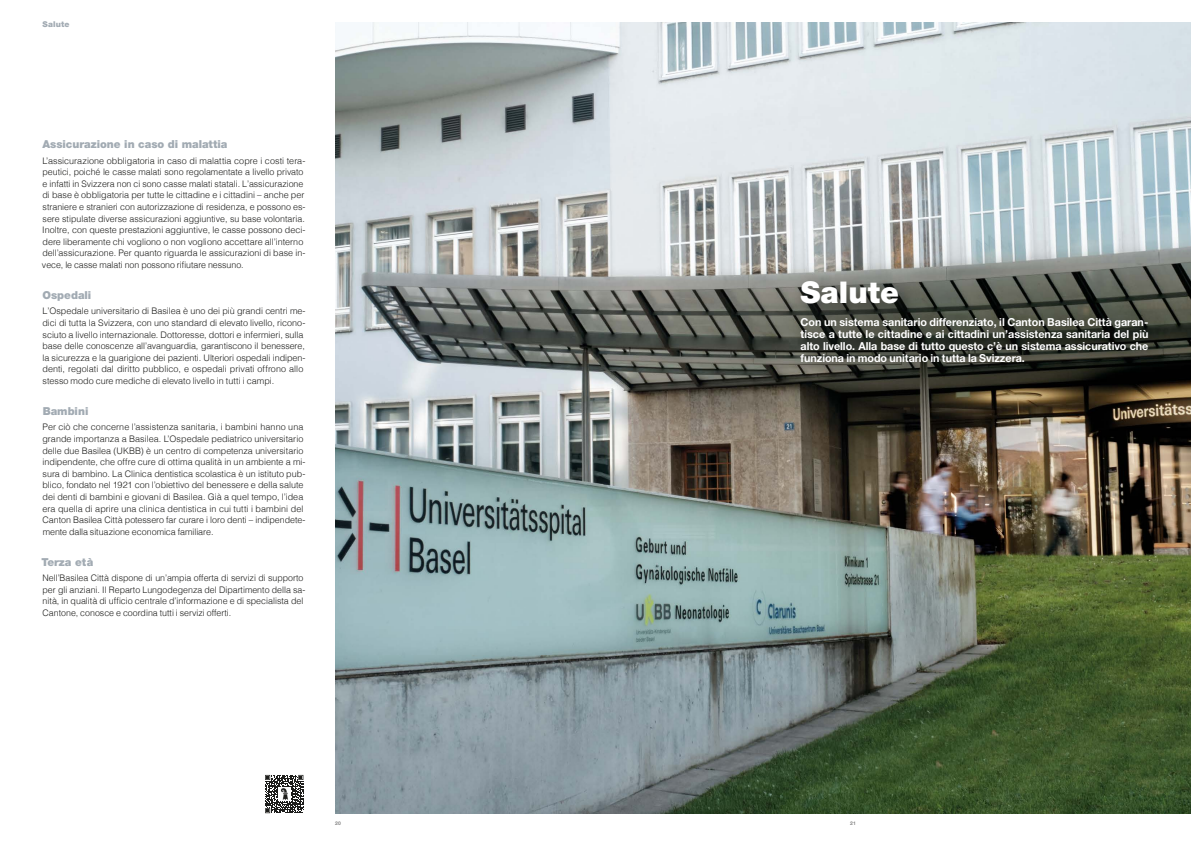
<style>
.page{position:relative;width:1191px;height:842px;background:#fff}
.page>*{position:absolute;margin:0;border:0;box-sizing:border-box;transform-origin:0 0}
.t1{font:900 30px "Helvetica Neue LT Pro";color:#fff}
.t2{font:700 11px/12px "Helvetica Neue LT Pro";letter-spacing:-.005em;color:#fff;text-align:justify}
.t3{font:900 11px "Helvetica Neue LT Pro";color:#a2abb3}
.t4{font:300 9px/11.6px "Helvetica";color:#1d1d1b}
.t5{font:900 8px "Helvetica Neue LT Pro";letter-spacing:.02em;color:#a2abb3}
.t6{font:700 5px "Helvetica Neue LT Pro";color:#878787}
</style>
<div class="page">
<img style="left:335px;top:23px;width:856px;height:791px">
<div style="left:789px;top:270px;width:384px;height:118px;background:#1d1d1b;opacity:.75"></div>
<svg style="left:265px;top:774px;width:38px;height:40px"></svg>
<svg style="left:265px;top:775px;width:39px;height:38px"></svg>
<p class="t5" style="left:43px;top:19px;width:29px">Salute</p>
<p class="t3" style="left:42px;top:138px;width:186px">Assicurazione in caso di malattia</p>
<p class="t4" style="left:42px;top:154px;width:265px">L’assicurazione obbligatoria in caso di malattia copre i costi tera&shy;peutici, poiché le casse malati sono regolamentate a livello privato e infatti in Svizzera non ci sono casse malati statali. L’assicurazione di base è obbligatoria per tutte le cittadine e i cittadini – anche per straniere e stranieri con autorizzazione di residenza, e possono es&shy;sere stipulate diverse assicurazioni aggiuntive, su base volontaria.<br>Inoltre, con queste prestazioni aggiuntive, le casse possono deci&shy;dere liberamente chi vogliono o non vogliono accettare all’interno dell’assicurazione. Per quanto riguarda le assicurazioni di base in&shy;vece, le casse malati non possono rifiutare nessuno.</p>
<p class="t3" style="left:43px;top:288px;width:50px">Ospedali</p>
<p class="t4" style="left:42px;top:305px;width:264px">L’Ospedale universitario di Basilea è uno dei più grandi centri me&shy;dici di tutta la Svizzera, con uno standard di elevato livello, ricono&shy;sciuto a livello internazionale. Dottoresse, dottori e infermieri, sulla base delle conoscenze all’avanguardia, garantiscono il benessere, la sicurezza e la guarigione dei pazienti. Ulteriori ospedali indipen&shy;denti, regolati dal diritto pubblico, e ospedali privati offrono allo stesso modo cure mediche di elevato livello in tutti i campi.</p>
<p class="t3" style="left:43px;top:404px;width:47px">Bambini</p>
<p class="t4" style="left:42px;top:421px;width:264px">Per ciò che concerne l’assistenza sanitaria, i bambini hanno una grande importanza a Basilea. L’Ospedale pediatrico universitario delle due Basilea (UKBB) è un centro di competenza universitario indipendente, che offre cure di ottima qualità in un ambiente a mi&shy;sura di bambino. La Clinica dentistica scolastica è un istituto pub&shy;blico, fondato nel 1921 con l’obiettivo del benessere e della salute dei denti di bambini e giovani di Basilea. Già a quel tempo, l’idea era quella di aprire una clinica dentistica in cui tutti i bambini del Canton Basilea Città potessero far curare i loro denti – indipendete&shy;mente dalla situazione economica familiare.</p>
<p class="t3" style="left:41px;top:555px;width:54px">Terza età</p>
<p class="t4" style="left:43px;top:572px;width:264px">Nell’Basilea Città dispone di un’ampia offerta di servizi di supporto per gli anziani. Il Reparto Lungodegenza del Dipartimento della sa&shy;nità, in qualità di ufficio centrale d’informazione e di specialista del Cantone, conosce e coordina tutti i servizi offerti.</p>
<p class="t1" style="left:800px;top:274px;width:100px">Salute</p>
<p class="t2" style="left:800px;top:316px;width:349px">Con un sistema sanitario differenziato, il Canton Basilea Città garan&shy;tisce a tutte le cittadine e ai cittadini un’assistenza sanitaria del più alto livello. Alla base di tutto questo c’è un sistema assicurativo che funziona in modo unitario in tutta la Svizzera.</p>
<p class="t6" style="left:335px;top:820px;width:7px">20</p>
<p class="t6" style="left:850px;top:820px;width:7px">21</p>
</div>
